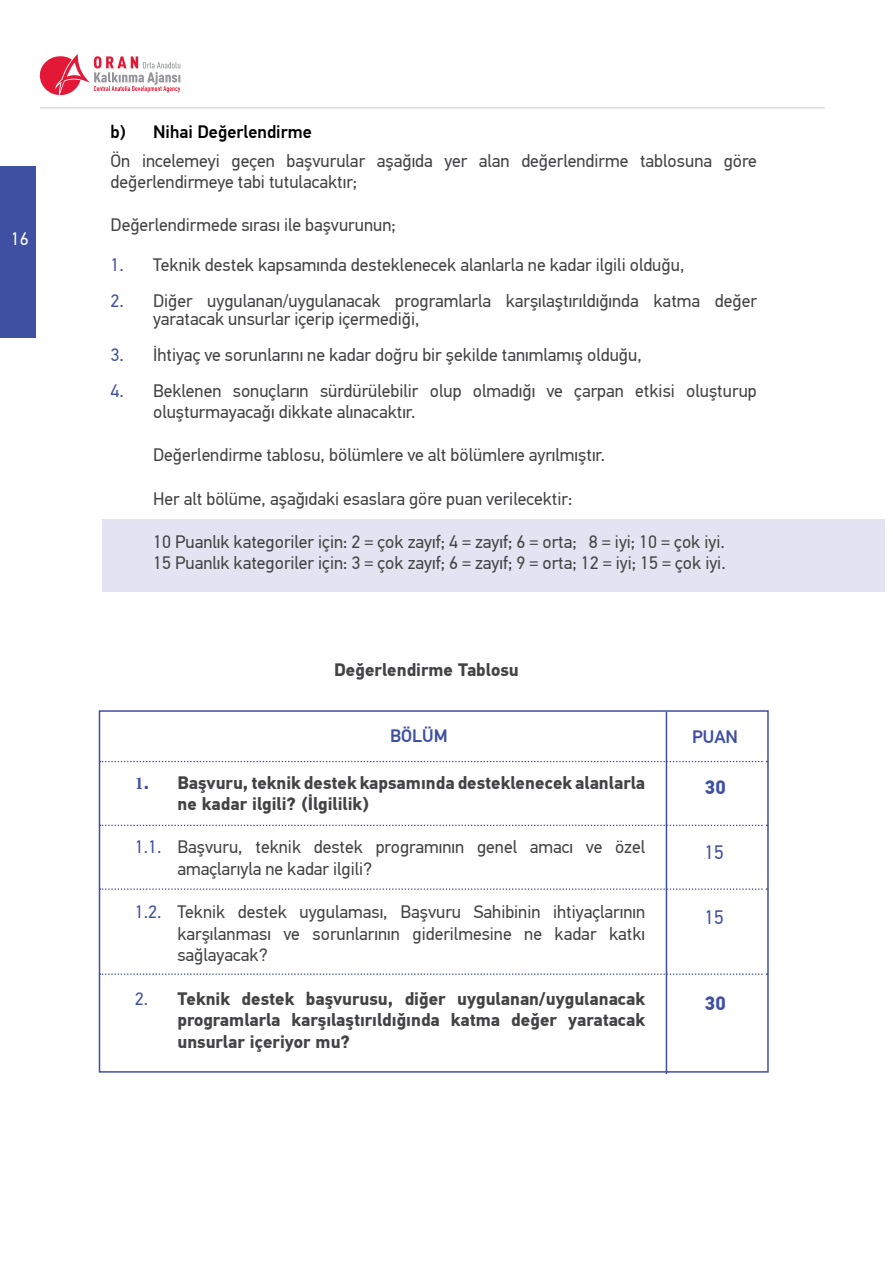
<style>
.page{position:relative;width:893px;height:1263px;background:#fff}
.page>*{position:absolute;margin:0;border:0;box-sizing:border-box;transform-origin:0 0}
.t1{font:700 19.5px "PF Din Text Pro";color:#3f50a2}
.t2{font:19.5px "PF Din Text Pro";color:#3f50a2}
.t3{font:18px/21.6px "PF Din Text Pro";color:#434345}
.t4{font:700 18px/21.6px "PF Din Text Pro";color:#434345}
.t5{font:500 18px "PF Din Text Pro";color:#000}
.t6{font:500 18px "PF Din Text Pro";color:#3f50a2}
.t7{font:18px "PF Din Text Pro";color:#fff}
.s1{color:#3f50a2}
.s2{font-family:"Minion Pro";color:#3f50a2}
.s3{font-weight:400;color:#3f50a2}
</style>
<div class="page">
<div style="left:0;top:166px;width:35px;height:171px;background:#3f50a2"></div>
<hr style="left:40px;top:107px;width:785px;height:1px;background:#a7a9ac">
<svg style="left:39px;top:54px;width:141px;height:41px"></svg>
<div style="left:103px;top:519px;width:782px;height:73px;background:#e2e4f1"></div>
<div style="left:99px;top:710px;width:670px;height:363px;border:2px solid #3f50a2"></div>
<hr style="left:666px;top:712px;width:1px;height:362px;background:#3f50a2">
<svg style="left:99px;top:824px;width:668px;height:2px"></svg>
<svg style="left:99px;top:761px;width:668px;height:1px"></svg>
<svg style="left:99px;top:888px;width:668px;height:2px"></svg>
<svg style="left:99px;top:973px;width:668px;height:2px"></svg>
<p class="t7" style="left:11px;top:228px;width:19px">16</p>
<p class="t5" style="left:111px;top:121px;width:203px">b) Nihai Değerlendirme</p>
<p class="t3" style="left:111px;top:150px;width:648px">Ön incelemeyi geçen başvurular aşağıda yer alan değerlendirme tablosuna göre değerlendirmeye tabi tutulacaktır;</p>
<p class="t3" style="left:111px;top:215px;width:287px">Değerlendirmede sırası ile başvurunun;</p>
<p class="t3" style="left:111px;top:254px;width:575px"><span class="s1">1.</span> Teknik destek kapsamında desteklenecek alanlarla ne kadar ilgili olduğu,</p>
<p class="t3" style="left:153px;top:292px;width:605px;line-height:18px;text-indent:-43px"><span class="s1">2.</span> Diğer uygulanan/uygulanacak programlarla karşılaştırıldığında katma değer yaratacak unsurlar içerip içermediği,</p>
<p class="t3" style="left:111px;top:344px;width:533px"><span class="s1">3.</span> İhtiyaç ve sorunlarını ne kadar doğru bir şekilde tanımlamış olduğu,</p>
<p class="t3" style="left:153px;top:380px;width:605px;text-indent:-43px"><span class="s1">4.</span> Beklenen sonuçların sürdürülebilir olup olmadığı ve çarpan etkisi oluşturup oluşturmayacağı dikkate alınacaktır.</p>
<p class="t3" style="left:153px;top:445px;width:453px">Değerlendirme tablosu, bölümlere ve alt bölümlere ayrılmıştır.</p>
<p class="t3" style="left:153px;top:488px;width:421px">Her alt bölüme, aşağıdaki esaslara göre puan verilecektir:</p>
<p class="t3" style="left:153px;top:531px;width:574px">10 Puanlık kategoriler için: 2 = çok zayıf; 4 = zayıf; 6 = orta; 8 = iyi; 10 = çok iyi.<br>15 Puanlık kategoriler için: 3 = çok zayıf; 6 = zayıf; 9 = orta; 12 = iyi; 15 = çok iyi.</p>
<p class="t4" style="left:334px;top:660px;width:186px">Değerlendirme Tablosu</p>
<p class="t6" style="left:390px;top:725px;width:59px">BÖLÜM</p>
<p class="t6" style="left:692px;top:726px;width:47px">PUAN</p>
<p class="t4" style="left:177px;top:772px;width:469px;text-indent:-43px"><span class="s2">1</span><span class="s1">.</span> Başvuru, teknik destek kapsamında desteklenecek alanlarla ne kadar ilgili? (İlgililik)</p>
<p class="t3" style="left:177px;top:836px;width:469px;text-indent:-43px"><span class="s1">1.1.</span> Başvuru, teknik destek programının genel amacı ve özel amaçlarıyla ne kadar ilgili?</p>
<p class="t3" style="left:177px;top:901px;width:469px;text-align:justify;text-indent:-43px"><span class="s1">1.2.</span> Teknik destek uygulaması, Başvuru Sahibinin ihtiyaçlarının karşılanması ve sorunlarının giderilmesine ne kadar katkı sağlayacak?</p>
<p class="t4" style="left:177px;top:988px;width:469px;text-align:justify;text-indent:-43px"><span class="s3">2.</span> Teknik destek başvurusu, diğer uygulanan/uygulanacak programlarla karşılaştırıldığında katma değer yaratacak unsurlar içeriyor mu?</p>
<p class="t1" style="left:704px;top:776px;width:23px">30</p>
<p class="t2" style="left:704px;top:841px;width:21px">15</p>
<p class="t2" style="left:704px;top:906px;width:21px">15</p>
<p class="t1" style="left:704px;top:992px;width:23px">30</p>
</div>
